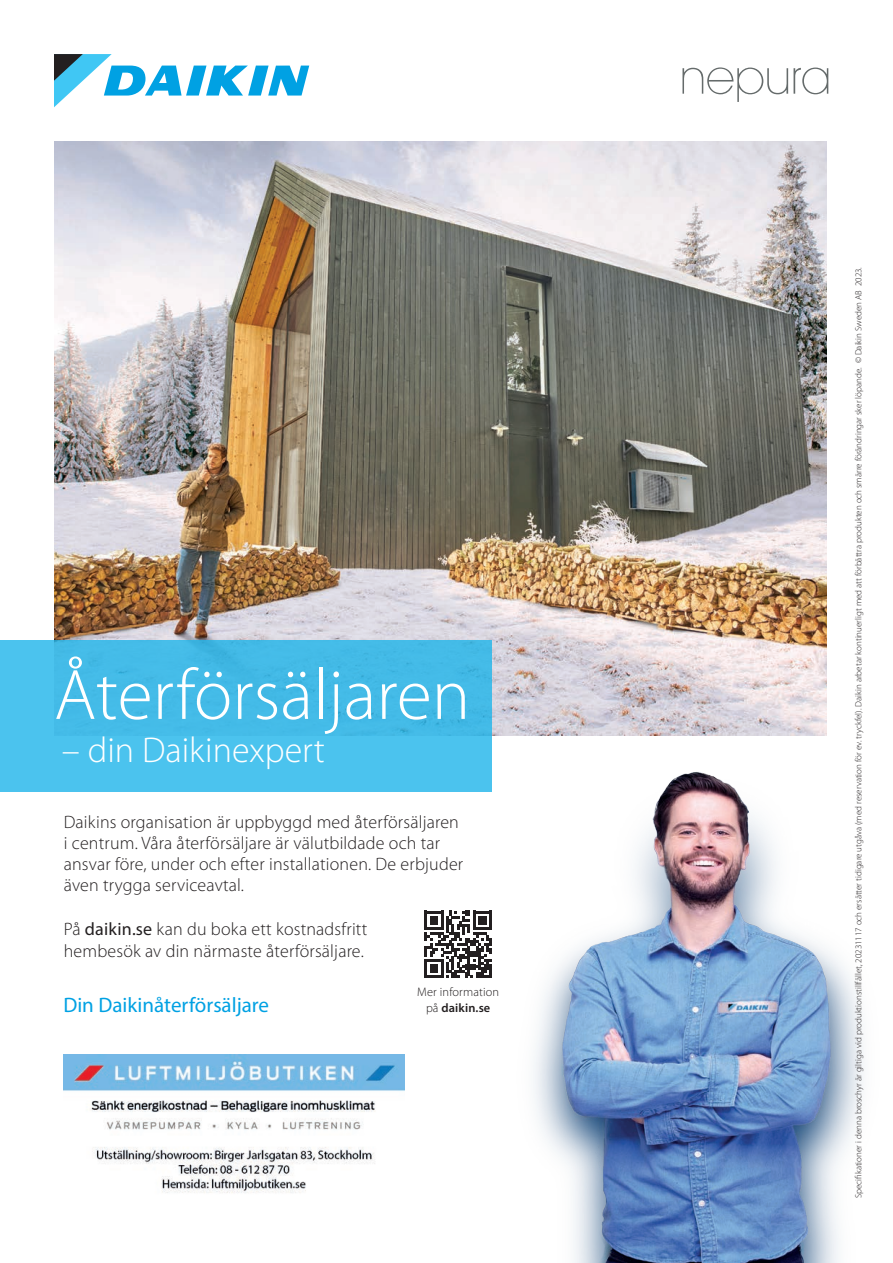
<style>
.page{position:relative;width:893px;height:1263px;background:#fff}
.page>*{position:absolute;margin:0;border:0;box-sizing:border-box;transform-origin:0 0}
.t1{font:300 72px "Myriad Pro";color:#fff}
.t2{font:300 36px "Myriad Pro";color:#fff}
.t3{font:21px "Myriad Pro";color:#00a1e3}
.t4{font:300 18px/21px "Myriad Pro";letter-spacing:.01em;color:#231f20}
.t5{font:300 12.3px/15.5px "Myriad Pro";letter-spacing:.01em;color:#231f20;text-align:center}
.t6{font:300 9px "Myriad Pro";color:#231f20}
.s1{font-weight:400}
.s2{font-weight:600}
</style>
<div class="page">
<img style="left:54px;top:141px;width:773px;height:499px">
<svg style="left:424px;top:911px;width:3px;height:67px"></svg>
<div style="left:0;top:640px;width:492px;height:151px;background:#45bde9"></div>
<svg style="left:54px;top:54px;width:255px;height:53px"></svg>
<img style="left:427px;top:626px;width:436px;height:637px">
<svg style="left:682px;top:67px;width:146px;height:35px"></svg>
<img style="left:64px;top:1054px;width:340px;height:139px">
<h1 class="t1" style="left:54px;top:651px;width:418px">Återförsäljaren</h1>
<h2 class="t2" style="left:62px;top:728px;width:265px">– din Daikinexpert</h2>
<p class="t4" style="left:64px;top:812px;width:401px">Daikins organisation är uppbyggd med återförsäljaren i centrum. Våra återförsäljare är välutbildade och tar ansvar före, under och efter installationen. De erbjuder även trygga serviceavtal.</p>
<p class="t4" style="left:64px;top:917px;width:305px;line-height:22.5px">På <span class="s1">daikin.se</span> kan du boka ett kostnadsfritt hembesök av din närmaste återförsäljare.</p>
<p class="t3" style="left:63px;top:991px;width:207px">Din Daikinåterförsäljare</p>
<p class="t5" style="left:417px;top:984px;width:83px">Mer information på <span class="s2">daikin.se</span></p>
<p class="t6" style="left:853px;top:1198px;width:933px;rotate:-90deg">Specifikationer i denna broschyr är giltiga vid produktionstillfället, 20231117 och ersätter tidigare utgåva (med reservation för ev. tryckfel). Daikin arbetar kontinuerligt med att förbättra produkten och smärre förändringar sker löpande. © Daikin Sweden AB 2023.</p>
</div>
